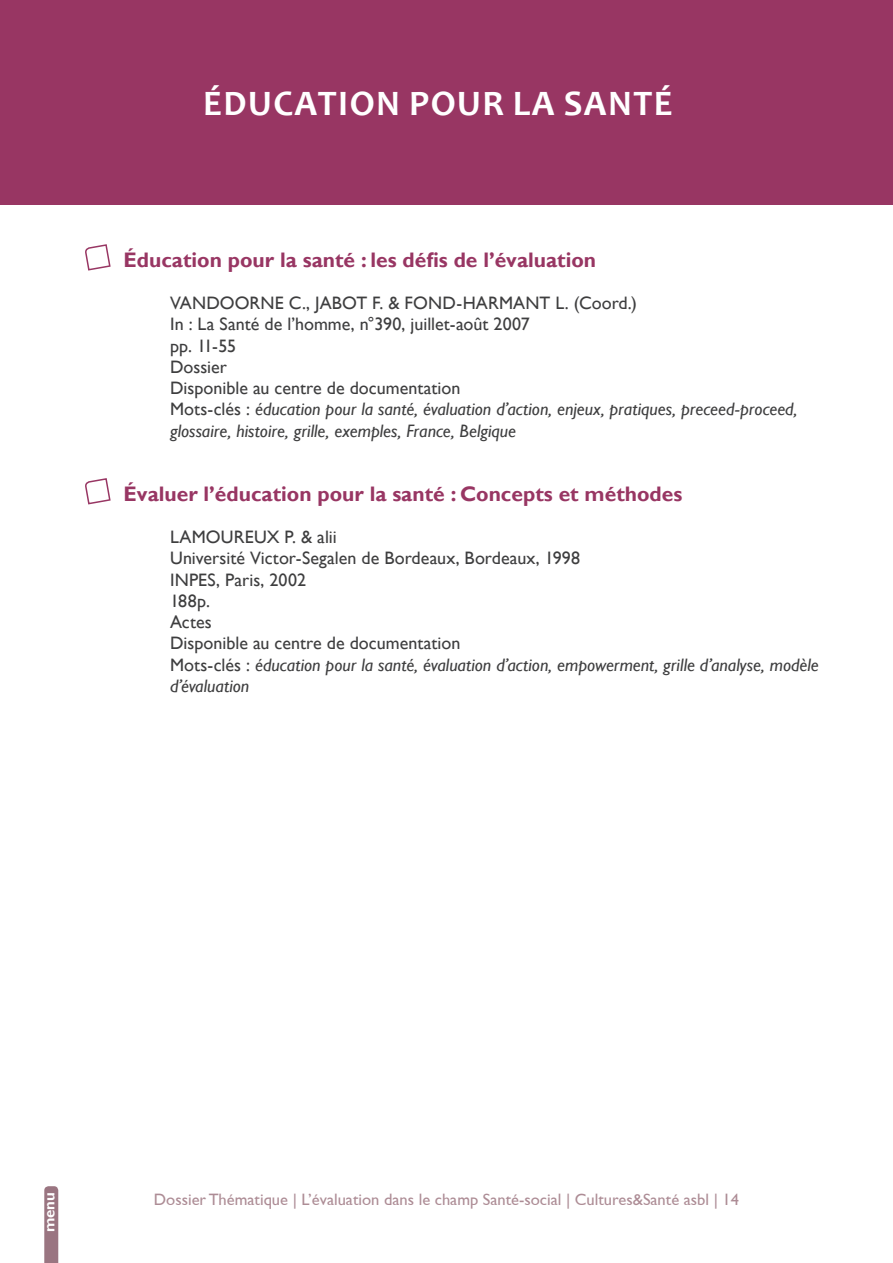
<style>
.page{position:relative;width:893px;height:1263px;background:#fff}
.page>*{position:absolute;margin:0;border:0;box-sizing:border-box;transform-origin:0 0}
.t1{font:700 36px "Candara";letter-spacing:.04em;color:#fff}
.t2{font:700 21px "Gill Sans";color:#983663}
.t3{font:18px/21.3px "Gill Sans";color:#3e3e3f}
.t4{font:16.5px "Gill Sans";color:#ad8c95}
.t5{font:700 15px "Gill Sans";color:#fff}
.s1{font-style:italic}
</style>
<div class="page">
<div style="left:0;top:0;width:893px;height:204px;background:#983663"></div>
<svg style="left:44px;top:1186px;width:14px;height:77px"></svg>
<svg style="left:85px;top:244px;width:26px;height:27px"></svg>
<svg style="left:85px;top:478px;width:26px;height:27px"></svg>
<h1 class="t1" style="left:203px;top:81px;width:471px">ÉDUCATION POUR LA SANTÉ</h1>
<p class="t2" style="left:124px;top:247px;width:474px">éducation pour la santé : les défis de l’évaluation</p>
<p class="t3" style="left:170px;top:293px;width:629px">VANDOORNE C., JABOT F. &amp; FOND-HARMANT L. (Coord.)<br>In : La Santé de l’homme, n°390, juillet-août 2007<br>pp. 11-55<br>Dossier<br>Disponible au centre de documentation<br>Mots-clés : <span class="s1">éducation pour la santé, évaluation d’action, enjeux, pratiques, preceed-proceed, glossaire, histoire, grille, exemples, France, Belgique</span></p>
<p class="t2" style="left:124px;top:481px;width:560px">évaluer l’éducation pour la santé : Concepts et méthodes</p>
<p class="t3" style="left:170px;top:527px;width:650px">LAMOUREUX P. &amp; alii<br>Université Victor-Segalen de Bordeaux, Bordeaux, 1998<br>INPES, Paris, 2002<br>188p.<br>Actes<br>Disponible au centre de documentation<br>Mots-clés : <span class="s1">éducation pour la santé, évaluation d’action, empowerment, grille d’analyse, modèle d’évaluation</span></p>
<p class="t5" style="left:41px;top:1232px;width:41px;rotate:-90deg">menu</p>
<p class="t4" style="left:154px;top:1189px;width:587px">Dossier Thématique | L’évaluation dans le champ Santé-social | Cultures&amp;Santé asbl | 14</p>
</div>
